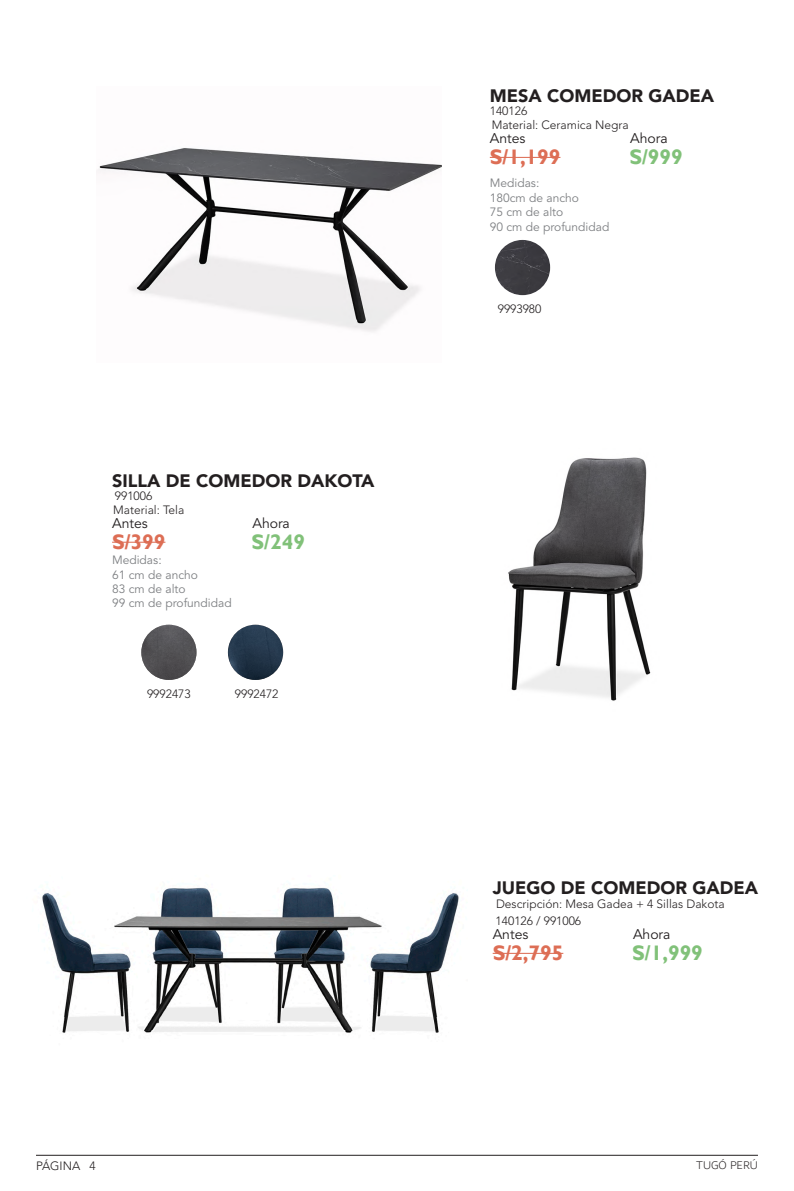
<style>
.page{position:relative;width:794px;height:1191px;background:#fff}
.page>*{position:absolute;margin:0;border:0;box-sizing:border-box;transform-origin:0 0}
.t1{font:700 21px "Gill Sans";color:#dd6e55}
.t2{font:700 21px "Gill Sans";color:#81c179}
.t3{font:900 18px "Avenir";color:#231f20}
.t4{font:14px "Avenir";color:#231f20}
.t5{font:300 12px "Avenir";color:#231f20}
.t6{font:12px "Avenir";color:#7e8083}
.t7{font:300 12px "Dubai";color:#231f20}
</style>
<div class="page">
<hr style="left:36px;top:1155px;width:722px;height:1px;background:#231f20">
<img style="left:228px;top:625px;width:55px;height:55px;border-radius:28px">
<hr style="left:490px;top:157px;width:70px;height:1px;background:#dd6e55">
<hr style="left:493px;top:952px;width:70px;height:2px;background:#dd6e55">
<hr style="left:112px;top:541px;width:53px;height:2px;background:#dd6e55">
<img style="left:495px;top:240px;width:55px;height:55px;border-radius:28px">
<img style="left:141px;top:625px;width:55px;height:55px;border-radius:28px">
<img style="left:98px;top:148px;width:343px;height:184px">
<img style="left:508px;top:457px;width:143px;height:244px">
<img style="left:42px;top:887px;width:417px;height:146px">
<p class="t3" style="left:490px;top:80px;width:226px">MESA COMEDOR GADEA</p>
<p class="t5" style="left:490px;top:102px;width:39px">140126</p>
<p class="t5" style="left:491px;top:116px;width:138px">Material: Ceramica Negra</p>
<p class="t4" style="left:630px;top:128px;width:39px">Ahora</p>
<p class="t4" style="left:490px;top:128px;width:37px">Antes</p>
<p class="t3" style="left:112px;top:465px;width:264px">SILLA DE COMEDOR DAKOTA</p>
<p class="t5" style="left:115px;top:487px;width:39px">991006</p>
<p class="t5" style="left:113px;top:501px;width:73px">Material: Tela</p>
<p class="t4" style="left:112px;top:513px;width:37px">Antes</p>
<p class="t1" style="left:112px;top:529px;width:55px">S/399</p>
<p class="t6" style="left:112px;top:551px;width:51px">Medidas:</p>
<p class="t6" style="left:112px;top:565px;width:87px">61 cm de ancho</p>
<p class="t6" style="left:112px;top:580px;width:75px">83 cm de alto</p>
<p class="t6" style="left:112px;top:594px;width:121px">99 cm de profundidad</p>
<p class="t4" style="left:252px;top:513px;width:39px">Ahora</p>
<p class="t2" style="left:252px;top:529px;width:55px">S/249</p>
<p class="t5" style="left:147px;top:684px;width:45px">9992473</p>
<p class="t5" style="left:235px;top:684px;width:45px">9992472</p>
<p class="t1" style="left:490px;top:145px;width:72px">S/1,199</p>
<p class="t6" style="left:490px;top:174px;width:51px">Medidas:</p>
<p class="t6" style="left:490px;top:189px;width:91px">180cm de ancho</p>
<p class="t6" style="left:490px;top:203px;width:75px">75 cm de alto</p>
<p class="t6" style="left:490px;top:217px;width:121px">90 cm de profundidad</p>
<p class="t2" style="left:629px;top:145px;width:55px">S/999</p>
<p class="t5" style="left:498px;top:300px;width:45px">9993980</p>
<p class="t3" style="left:493px;top:872px;width:267px">JUEGO DE COMEDOR GADEA</p>
<p class="t5" style="left:496px;top:895px;width:230px">Descripción: Mesa Gadea + 4 Sillas Dakota</p>
<p class="t5" style="left:495px;top:912px;width:87px">140126 / 991006</p>
<p class="t4" style="left:493px;top:924px;width:37px">Antes</p>
<p class="t1" style="left:493px;top:940px;width:72px">S/2,795</p>
<p class="t4" style="left:633px;top:924px;width:39px">Ahora</p>
<p class="t2" style="left:632px;top:940px;width:72px">S/1,999</p>
<p class="t5" style="left:36px;top:1156px;width:61px">PÁGINA 4</p>
<p class="t7" style="left:696px;top:1155px;width:63px">TUGÓ PERÚ</p>
</div>
